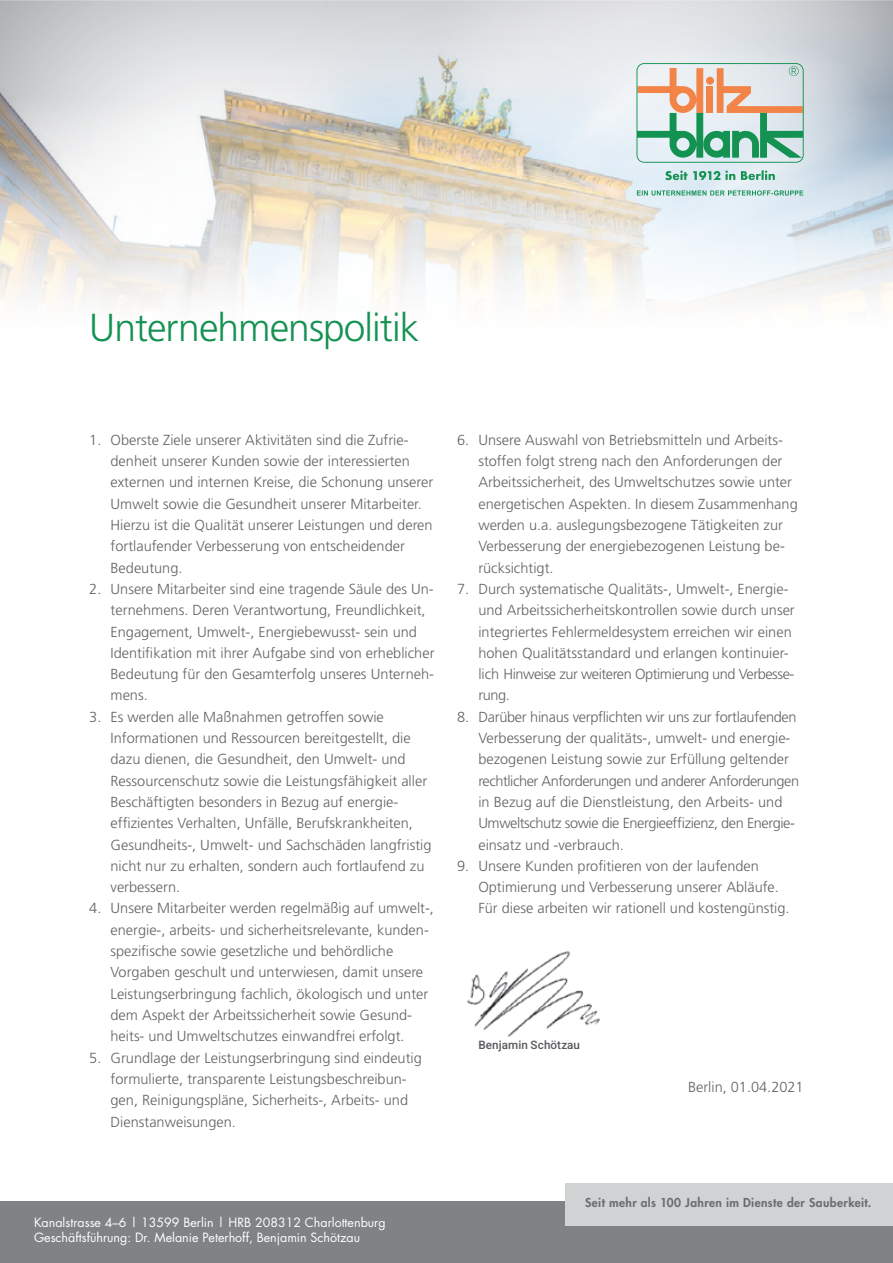
<style>
.page{position:relative;width:893px;height:1263px;background:#fff}
.page>*{position:absolute;margin:0;border:0;box-sizing:border-box;transform-origin:0 0}
.t1{font:300 39px "Frutiger";letter-spacing:-.025em;color:#149252}
.t2{font:300 14.55px/21.3px "Frutiger";color:#626367}
.t3{font:300 14.55px/21.3px "Frutiger";letter-spacing:-.02em;color:#626367}
.t4{font:12.45px/15px "Futura";color:#fff}
.t5{font:800 12px "Futura";letter-spacing:.03em;color:#6c6d70}
.t6{font:11.7px "Heebo";letter-spacing:.01em;color:#595b5f}
</style>
<div class="page">
<div style="left:0;top:1201px;width:893px;height:62px;background:#808285"></div>
<div style="left:566px;top:1183px;width:327px;height:42px;background:#d1d2d4"></div>
<img style="left:0;top:0;width:434px;height:147px">
<svg style="left:0;top:147px;width:893px;height:157px"></svg>
<svg style="left:434px;top:0;width:459px;height:191px;background:#d8dbdc"></svg>
<svg style="left:637px;top:190px;width:166px;height:6px"></svg>
<svg style="left:636px;top:63px;width:168px;height:100px;background:#bccab8"></svg>
<svg style="left:665px;top:170px;width:110px;height:10px"></svg>
<img style="left:467px;top:951px;width:133px;height:86px">
<h1 class="t1" style="left:89px;top:305px;width:331px">Unternehmenspolitik</h1>
<p class="t2" style="left:111px;top:429px;width:324px;text-indent:-21px">1. Oberste Ziele unserer Aktivitäten sind die Zufrie&shy;denheit unserer Kunden sowie der interessierten externen und internen Kreise, die Schonung unserer Umwelt sowie die Gesundheit unserer Mitarbeiter.<br>Hierzu ist die Qualität unserer Leistungen und deren fortlaufender Verbesserung von entscheidender Bedeutung.</p>
<p class="t2" style="left:111px;top:578px;width:325px;text-indent:-21px">2. Unsere Mitarbeiter sind eine tragende Säule des Un&shy;ternehmens. Deren Verantwortung, Freundlichkeit, Engagement, Umwelt-, Energiebewusst- sein und Identifikation mit ihrer Aufgabe sind von erheblicher Bedeutung für den Gesamterfolg unseres Unterneh&shy;mens.</p>
<p class="t2" style="left:111px;top:706px;width:322px;text-indent:-21px">3. Es werden alle Maßnahmen getroffen sowie Informationen und Ressourcen bereitgestellt, die dazu dienen, die Gesundheit, den Umwelt- und Ressourcenschutz sowie die Leistungsfähigkeit aller Beschäftigten besonders in Bezug auf energie&shy;effizientes Verhalten, Unfälle, Berufskrankheiten, Gesundheits-, Umwelt- und Sachschäden langfristig nicht nur zu erhalten, sondern auch fortlaufend zu verbessern.</p>
<p class="t2" style="left:111px;top:898px;width:325px;text-indent:-21px">4. Unsere Mitarbeiter werden regelmäßig auf umwelt-, energie-, arbeits- und sicherheitsrelevante, kunden&shy;spezifische sowie gesetzliche und behördliche Vorgaben geschult und unterwiesen, damit unsere Leistungserbringung fachlich, ökologisch und unter dem Aspekt der Arbeitssicherheit sowie Gesund&shy;heits- und Umweltschutzes einwandfrei erfolgt.</p>
<p class="t2" style="left:111px;top:1047px;width:313px;text-indent:-21px">5. Grundlage der Leistungserbringung sind eindeutig formulierte, transparente Leistungsbeschreibun&shy;gen, Reinigungspläne, Sicherheits-, Arbeits- und Dienstanweisungen.</p>
<p class="t2" style="left:478px;top:429px;width:321px;text-indent:-21px">6. Unsere Auswahl von Betriebsmitteln und Arbeits&shy;stoffen folgt streng nach den Anforderungen der Arbeitssicherheit, des Umweltschutzes sowie unter energetischen Aspekten. In diesem Zusammenhang werden u.a. auslegungsbezogene Tätigkeiten zur Verbesserung der energiebezogenen Leistung be&shy;rücksichtigt.</p>
<p class="t2" style="left:478px;top:578px;width:318px;text-indent:-21px">7. Durch systematische Qualitäts-, Umwelt-, Energie&shy;und Arbeitssicherheitskontrollen sowie durch unser integriertes Fehlermeldesystem erreichen wir einen hohen Qualitätsstandard und erlangen kontinuier&shy;lich Hinweise zur weiteren Optimierung und Verbesse&shy;rung.</p>
<p class="t3" style="left:478px;top:706px;width:322px;text-indent:-21px">8. Darüber hinaus verpflichten wir uns zur fortlaufenden Verbesserung der qualitäts-, umwelt- und energie&shy;bezogenen Leistung sowie zur Erfüllung geltender rechtlicher Anforderungen und anderer Anforderungen in Bezug auf die Dienstleistung, den Arbeits- und Umweltschutz sowie die Energieeffizienz, den Energie&shy;einsatz und -verbrauch.</p>
<p class="t2" style="left:478px;top:855px;width:313px;text-indent:-21px">9. Unsere Kunden profitieren von der laufenden<br>Optimierung und Verbesserung unserer Abläufe.<br>Für diese arbeiten wir rationell und kostengünstig.</p>
<p class="t6" style="left:478px;top:1037px;width:103px">Benjamin Schötzau</p>
<p class="t2" style="left:688px;top:1076px;width:117px">Berlin, 01.04.2021</p>
<p class="t4" style="left:34px;top:1214px;width:353px">Kanalstrasse 4–6 | 13599 Berlin | HRB 208312 Charlottenburg<br>Geschäftsführung: Dr. Melanie Peterhoff, Benjamin Schötzau</p>
<p class="t5" style="left:585px;top:1195px;width:288px">Seit mehr als 100 Jahren im Dienste der Sauberkeit.</p>
</div>
